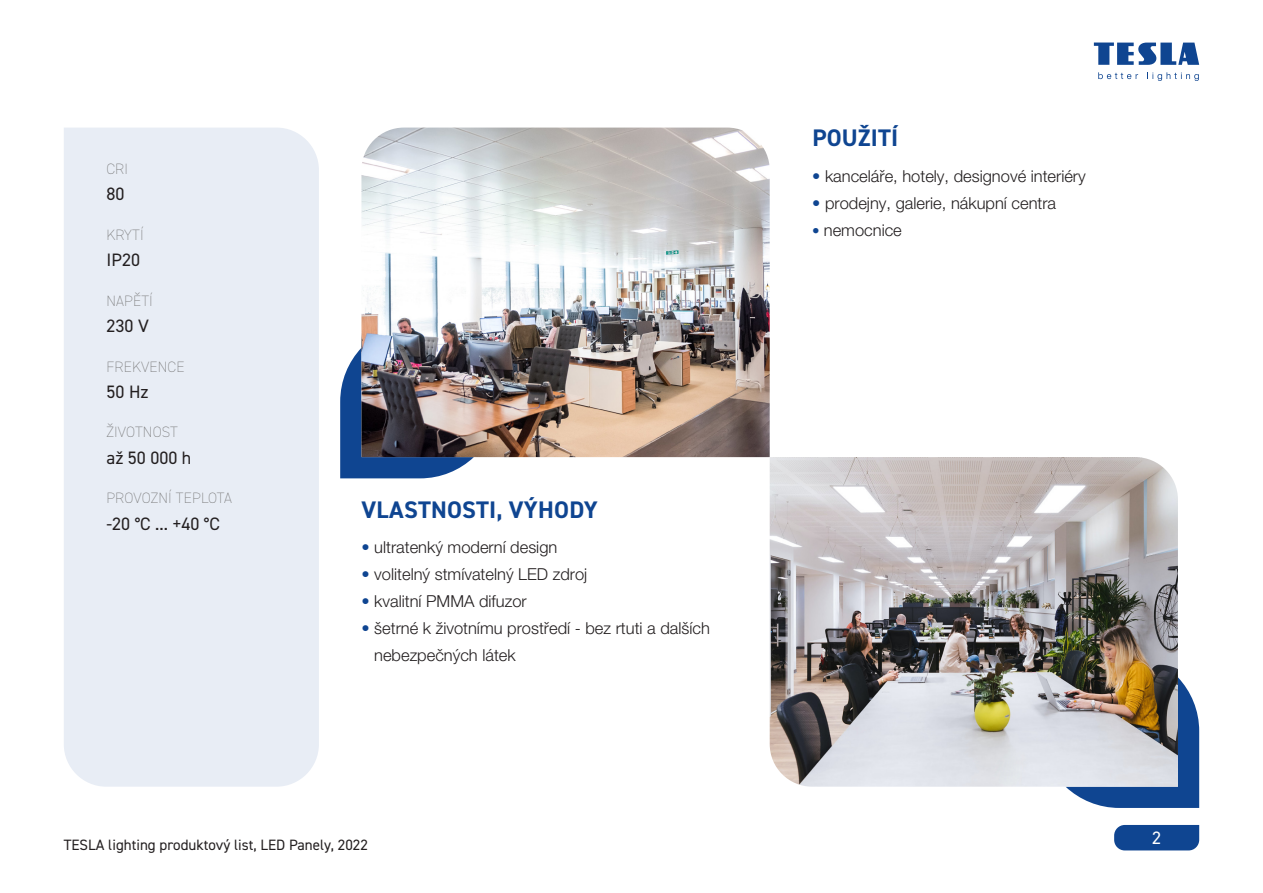
<style>
.page{position:relative;width:1263px;height:893px;background:#fff}
.page>*{position:absolute;margin:0;border:0;box-sizing:border-box;transform-origin:0 0}
.t1{font:700 24px "DIN2014";letter-spacing:.01em;color:#0f4591}
.t2{font:18px "DIN2014";color:#231f20}
.t3{font:18px "DIN2014";color:#fff}
.t4{font:300 16.5px/27px "Helvetica Neue CE";color:#231f20}
.t5{font:200 15px "DIN2014";letter-spacing:.01em;color:#707070}
.t6{font:15px "DIN2014";color:#231f20}
.s1{color:#0f4591}
.s2{font-size:15px;color:#0f4591}
</style>
<div class="page">
<svg style="left:1094px;top:43px;width:105px;height:22px"></svg>
<svg style="left:1098px;top:72px;width:40px;height:7px"></svg>
<svg style="left:1147px;top:72px;width:52px;height:9px"></svg>
<div style="left:1114px;top:825px;width:85px;height:25px;background:#0f4591"></div>
<svg style="left:340px;top:348px;width:134px;height:130px;background:#315fa0"></svg>
<svg style="left:1066px;top:677px;width:133px;height:131px;background:#305ea0"></svg>
<img style="left:361px;top:128px;width:409px;height:329px">
<img style="left:770px;top:457px;width:408px;height:330px">
<div style="left:64px;top:128px;width:255px;height:659px;background:#e8edf5"></div>
<p class="t5" style="left:106px;top:160px;width:23px">CRI</p>
<p class="t2" style="left:107px;top:183px;width:19px">80</p>
<p class="t5" style="left:106px;top:225px;width:39px">KRYTÍ</p>
<p class="t2" style="left:107px;top:249px;width:35px">IP20</p>
<p class="t5" style="left:106px;top:291px;width:48px">NAPĚTÍ</p>
<p class="t2" style="left:107px;top:315px;width:44px">230 V</p>
<p class="t5" style="left:106px;top:357px;width:80px">FREKVENCE</p>
<p class="t2" style="left:107px;top:381px;width:44px">50 Hz</p>
<p class="t5" style="left:106px;top:423px;width:73px">ŽIVOTNOST</p>
<p class="t2" style="left:107px;top:447px;width:86px">až 50 000 h</p>
<p class="t5" style="left:106px;top:489px;width:127px">PROVOZNÍ TEPLOTA</p>
<p class="t2" style="left:107px;top:513px;width:115px">-20 °С ... +40 °C</p>
<p class="t1" style="left:362px;top:494px;width:238px">VLASTNOSTI, VÝHODY</p>
<p class="t4" style="left:361px;top:534px;width:197px"><span class="s1">•</span> ultratenký moderní design</p>
<p class="t4" style="left:361px;top:561px;width:227px"><span class="s1">•</span> volitelný stmívatelný LED zdroj</p>
<p class="t4" style="left:361px;top:588px;width:167px"><span class="s1">•</span> kvalitní PMMA difuzor</p>
<p class="t4" style="left:374px;top:615px;width:337px;text-indent:-13px"><span class="s1">•</span> šetrné k životnímu prostředí - bez rtuti a dalších nebezpečných látek</p>
<p class="t6" style="left:64px;top:836px;width:306px">TESLA lighting produktový list, LED Panely, 2022</p>
<p class="t1" style="left:812px;top:122px;width:88px">POUŽITÍ</p>
<p class="t4" style="left:812px;top:162px;width:275px"><span class="s1">•</span> kanceláře, hotely, designové interiéry</p>
<p class="t4" style="left:812px;top:189px;width:245px"><span class="s1">•</span> prodejny, galerie, nákupní centra</p>
<p class="t4" style="left:812px;top:216px;width:91px"><span class="s2">•</span> nemocnice</p>
<p class="t3" style="left:1152px;top:826px;width:10px">2</p>
</div>
